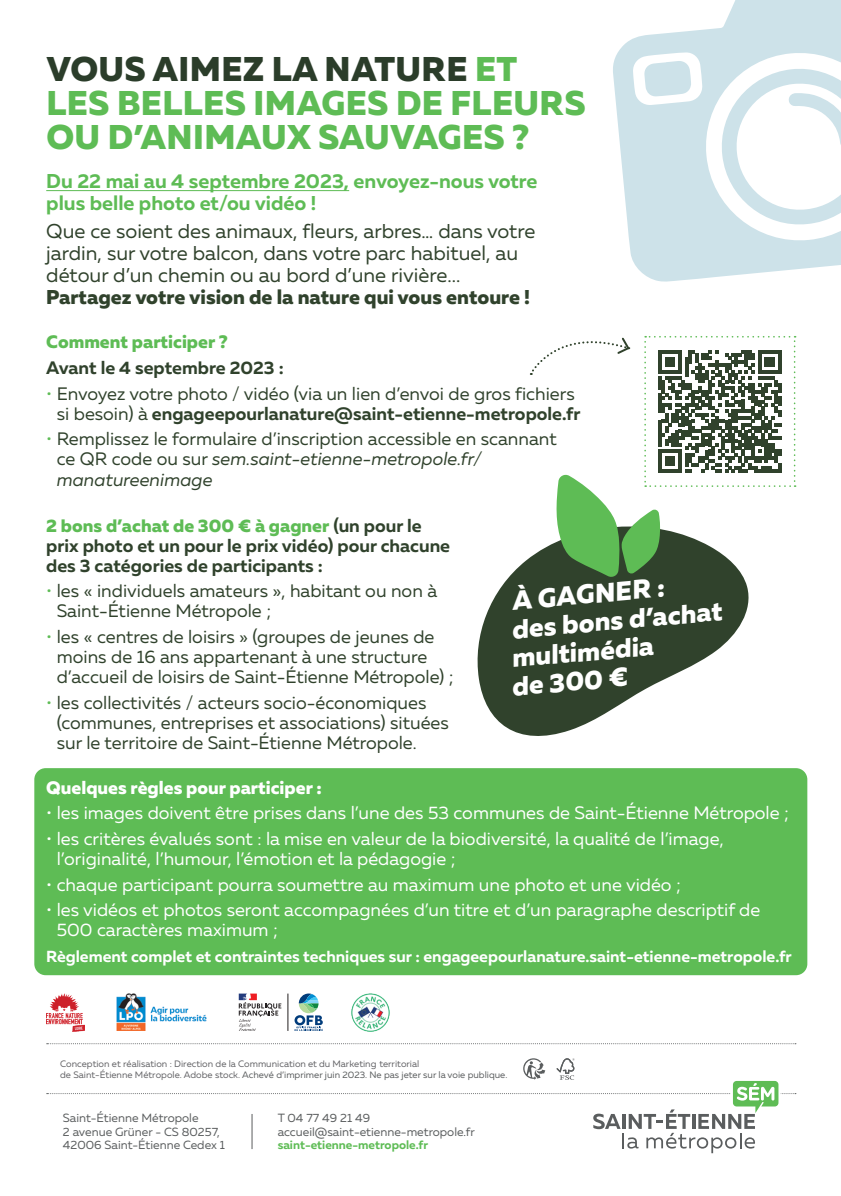
<style>
.page{position:relative;width:841px;height:1196px;background:#fff}
.page>*{position:absolute;margin:0;border:0;box-sizing:border-box;transform-origin:0 0}
.t1{font:800 34.2px/34.2px "Muller";letter-spacing:.01em;color:#5ebc55}
.t2{font:800 26.8px/28.6px "Muller";color:#fff}
.t3{font:20px/22px "Muller";color:#30422c}
.t4{font:700 20px/22px "Muller";color:#5ebc55}
.t5{font:18px/20px "Muller";color:#30422c}
.t6{font:18px/20px "Muller";color:#fff}
.t7{font:700 18px/20px "Muller";color:#30422c}
.t8{font:800 18px "Muller";color:#fff}
.t9{font:800 18px "Muller";color:#5ebc55}
.t10{font:700 16px "Muller";color:#fff}
.t11{font:11.8px/13.4px "Muller";color:#5a5d5e}
.t12{font:700 11.8px "Muller";color:#5ebc55}
.t13{font:9.2px/11.2px "Muller";color:#636366}
.s1{color:#2b3d2a}
.s2{font-weight:800}
.s3{color:#5ebc55}
.s4{font-weight:700}
.s5{font-style:italic}
.s6{font-weight:800;color:#5ebc55}
.s7{color:#5a5d5e}
</style>
<div class="page">
<div style="left:34px;top:768px;width:772px;height:207px;background:#5ebc55;border-radius:11px"></div>
<svg style="left:613px;top:0;width:227px;height:282px;fill:#cde2e9"></svg>
<svg style="left:643px;top:60px;width:48px;height:37px"></svg>
<svg style="left:717px;top:65px;width:123px;height:163px"></svg>
<svg style="left:47px;top:1058px;width:748px;height:95px"></svg>
<svg style="left:47px;top:1043px;width:748px;height:1px"></svg>
<hr style="left:46px;top:190px;width:303px;height:1px;background:#5ebc55">
<svg style="left:477px;top:557px;width:272px;height:179px;fill:#30422c"></svg>
<svg style="left:530px;top:336px;width:265px;height:242px"></svg>
<img style="left:351px;top:993px;width:39px;height:38px">
<hr style="left:287px;top:993px;width:1px;height:37px;background:#231f20">
<svg style="left:238px;top:993px;width:43px;height:37px"></svg>
<svg style="left:294px;top:993px;width:28px;height:37px"></svg>
<img style="left:46px;top:993px;width:38px;height:37px">
<img style="left:116px;top:993px;width:91px;height:37px">
<p class="t1" style="left:46px;top:52px;width:540px"><span class="s1">VOUS AIMEZ LA NATURE</span> ET<br>LES BELLES IMAGES DE FLEURS<br>OU D’ANIMAUX SAUVAGES ?</p>
<p class="t4" style="left:46px;top:170px;width:492px">Du 22 mai au 4 septembre 2023, envoyez-nous votre plus belle photo et/ou vidéo !</p>
<p class="t3" style="left:46px;top:219px;width:490px">Que ce soient des animaux, fleurs, arbres… dans votre jardin, sur votre balcon, dans votre parc habituel, au détour d’un chemin ou au bord d’une rivière...<br><span class="s2">Partagez votre vision de la nature qui vous entoure !</span></p>
<p class="t9" style="left:46px;top:331px;width:183px">Comment participer ?</p>
<p class="t7" style="left:46px;top:358px;width:239px">Avant le 4 septembre 2023 :</p>
<p class="t5" style="left:46px;top:383px;width:535px;text-align:center"><span class="s3">•</span> Envoyez votre photo / vidéo (via un lien d’envoi de gros fichiers si besoin) à <span class="s4">engageepourlanature@saint-etienne-metropole.fr</span></p>
<p class="t5" style="left:57px;top:429px;width:501px;text-indent:-11px"><span class="s3">•</span> Remplissez le formulaire d’inscription accessible en scannant ce QR code ou sur <span class="s5">sem.saint-etienne-metropole.fr/ manatureenimage</span></p>
<p class="t7" style="left:46px;top:515px;width:405px"><span class="s6">2 bons d’achat de 300 € à gagner</span> (un pour le prix photo et un pour le prix vidéo) pour chacune des 3 catégories de participants :</p>
<p class="t5" style="left:57px;top:580px;width:382px;text-indent:-11px"><span class="s3">•</span> les « individuels amateurs », habitant ou non à<br>Saint-Étienne Métropole ;</p>
<p class="t5" style="left:57px;top:626px;width:398px;text-indent:-11px"><span class="s3">•</span> les « centres de loisirs » (groupes de jeunes de moins de 16 ans appartenant à une structure d’accueil de loisirs de Saint-Étienne Métropole) ;</p>
<p class="t5" style="left:57px;top:692px;width:393px;text-indent:-11px"><span class="s3">•</span> les collectivités / acteurs socio-économiques (communes, entreprises et associations) situées sur le territoire de Saint-Étienne Métropole.</p>
<p class="t8" style="left:46px;top:775px;width:277px">Quelques règles pour participer :</p>
<p class="t6" style="left:46px;top:802px;width:744px">• les images doivent être prises dans l’une des 53 communes de Saint-Étienne Métropole ;</p>
<p class="t6" style="left:57px;top:828px;width:668px;text-indent:-11px">• les critères évalués sont : la mise en valeur de la biodiversité, la qualité de l’image, l’originalité, l’humour, l’émotion et la pédagogie ;</p>
<p class="t6" style="left:46px;top:874px;width:636px">• chaque participant pourra soumettre au maximum une photo et une vidéo ;</p>
<p class="t6" style="left:57px;top:899px;width:704px;text-indent:-11px">• les vidéos et photos seront accompagnées d’un titre et d’un paragraphe descriptif de<br>500 caractères maximum ;</p>
<p class="t10" style="left:46px;top:946px;width:746px">Règlement complet et contraintes techniques sur : engageepourlanature.saint-etienne-metropole.fr</p>
<p class="t2" style="left:502px;top:587px;width:217px;rotate:-5deg">À GAGNER :<br>des bons d’achat multimédia<br>de 300 €</p>
<p class="t13" style="left:60px;top:1057px;width:448px">Conception et réalisation : Direction de la Communication et du Marketing territorial<br>de Saint-Étienne Métropole. Adobe stock. <span class="s7">Achevé d’imprimer juin 2023. Ne pas jeter sur la voie publique.</span></p>
<p class="t11" style="left:63px;top:1111px;width:137px">Saint-Étienne Métropole</p>
<p class="t11" style="left:63px;top:1124px;width:163px">2 avenue Grüner - CS 80257,<br>42006 Saint-Étienne Cedex 1</p>
<p class="t11" style="left:277px;top:1111px;width:94px">T 04 77 49 21 49</p>
<p class="t11" style="left:277px;top:1124px;width:198px">accueil@saint-etienne-metropole.fr</p>
<p class="t12" style="left:277px;top:1137px;width:152px">saint-etienne-metropole.fr</p>
</div>
